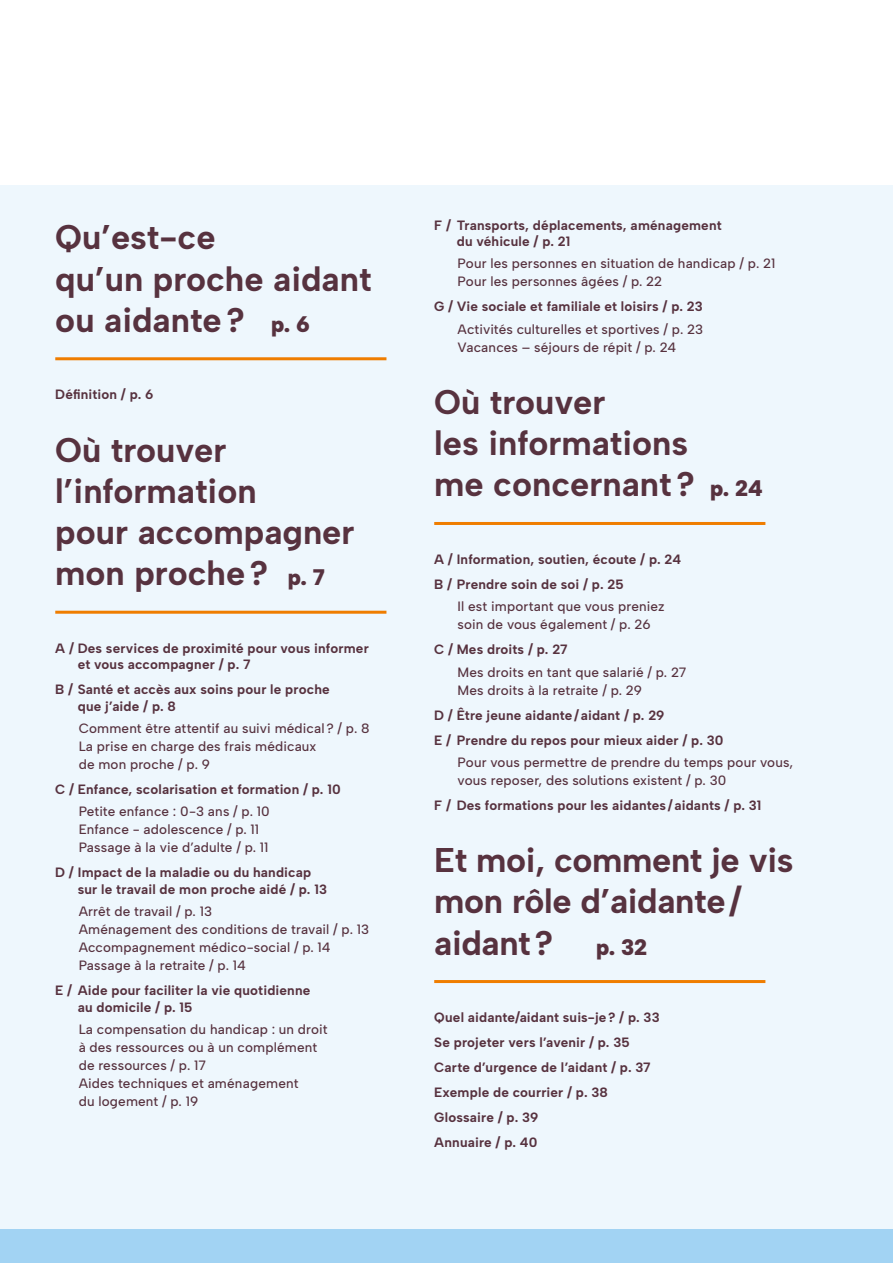
<style>
.page{position:relative;width:893px;height:1263px;background:#fff}
.page>*{position:absolute;margin:0;border:0;box-sizing:border-box;transform-origin:0 0}
.SOM_1{font:700 34.35px/41.1px "Albert Sans";color:#57323f}
.SOM_1-2{font:900 22.5px "Albert Sans";color:#57323f}
.SOM_3{font:500 13.5px/18px "Albert Sans";letter-spacing:.01em;color:#57323f}
.SOM_2{font:700 13.5px/16.5px "Albert Sans";letter-spacing:.01em;color:#57323f}
.s1{font-weight:900;font-size:22.5px}
</style>
<div class="page">
<div style="left:0;top:186px;width:893px;height:1077px;background:#eef7fd"></div>
<hr style="left:55px;top:357px;width:331px;height:3px;background:#ef7d00">
<hr style="left:55px;top:611px;width:331px;height:3px;background:#ef7d00">
<div style="left:0;top:1230px;width:893px;height:33px;background:#a2d3f3"></div>
<hr style="left:434px;top:522px;width:331px;height:3px;background:#ef7d00">
<hr style="left:434px;top:980px;width:331px;height:3px;background:#ef7d00">
<p class="SOM_1" style="left:55px;top:217px;width:318px">Qu’est-ce<br>qu’un proche aidant ou aidante? <span class="s1">p. 6</span></p>
<p class="SOM_2" style="left:55px;top:386px;width:100px">Définition / p. 6</p>
<p class="SOM_1" style="left:55px;top:429px;width:301px">Où trouver l’information<br>pour accompagner mon proche? <span class="s1">p. 7</span></p>
<p class="SOM_2" style="left:78px;top:640px;width:293px;text-indent:-22px">A / Des services de proximité pour vous informer et vous accompagner / p. 7</p>
<p class="SOM_2" style="left:78px;top:681px;width:254px;text-indent:-22px">B / Santé et accès aux soins pour le proche que j’aide / p. 8</p>
<p class="SOM_3" style="left:79px;top:719px;width:292px">Comment être attentif au suivi médical? / p. 8<br>La prise en charge des frais médicaux<br>de mon proche / p. 9</p>
<p class="SOM_2" style="left:55px;top:781px;width:287px">C / Enfance, scolarisation et formation / p. 10</p>
<p class="SOM_3" style="left:79px;top:802px;width:193px">Petite enfance : 0-3 ans / p. 10<br>Enfance - adolescence / p. 11<br>Passage à la vie d’adulte / p. 11</p>
<p class="SOM_2" style="left:78px;top:864px;width:251px;text-indent:-22px">D / Impact de la maladie ou du handicap sur le travail de mon proche aidé / p. 13</p>
<p class="SOM_3" style="left:79px;top:902px;width:292px">Arrêt de travail / p. 13<br>Aménagement des conditions de travail / p. 13<br>Accompagnement médico-social / p. 14<br>Passage à la retraite / p. 14</p>
<p class="SOM_2" style="left:78px;top:982px;width:234px;text-indent:-22px">E / Aide pour faciliter la vie quotidienne au domicile / p. 15</p>
<p class="SOM_3" style="left:79px;top:1020px;width:250px">La compensation du handicap : un droit à des ressources ou à un complément de ressources / p. 17<br>Aides techniques et aménagement<br>du logement / p. 19</p>
<p class="SOM_2" style="left:457px;top:217px;width:266px;text-indent:-22px">F / Transports, déplacements, aménagement du véhicule / p. 21</p>
<p class="SOM_3" style="left:458px;top:255px;width:319px">Pour les personnes en situation de handicap / p. 21<br>Pour les personnes âgées / p. 22</p>
<p class="SOM_2" style="left:434px;top:298px;width:270px">G / Vie sociale et familiale et loisirs / p. 23</p>
<p class="SOM_3" style="left:458px;top:320px;width:247px">Activités culturelles et sportives / p. 23<br>Vacances – séjours de répit / p. 24</p>
<p class="SOM_1" style="left:434px;top:382px;width:330px">Où trouver<br>les informations<br>me concernant? <span class="s1">p. 24</span></p>
<p class="SOM_2" style="left:434px;top:551px;width:249px">A / Information, soutien, écoute / p. 24</p>
<p class="SOM_2" style="left:434px;top:576px;width:191px">B / Prendre soin de soi / p. 25</p>
<p class="SOM_3" style="left:458px;top:597px;width:208px">Il est important que vous preniez soin de vous également / p. 26</p>
<p class="SOM_2" style="left:434px;top:641px;width:135px">C / Mes droits / p. 27</p>
<p class="SOM_3" style="left:458px;top:663px;width:230px">Mes droits en tant que salarié / p. 27<br>Mes droits à la retraite / p. 29</p>
<p class="SOM_2" style="left:434px;top:707px;width:232px">D / Être jeune aidante/aidant / p. 29</p>
<p class="SOM_2" style="left:434px;top:732px;width:291px">E / Prendre du repos pour mieux aider / p. 30</p>
<p class="SOM_3" style="left:458px;top:753px;width:337px">Pour vous permettre de prendre du temps pour vous, vous reposer, des solutions existent / p. 30</p>
<p class="SOM_2" style="left:434px;top:797px;width:329px">F / Des formations pour les aidantes /aidants / p. 31</p>
<p class="SOM_1" style="left:434px;top:840px;width:361px">Et moi, comment je vis mon rôle d’aidante/ aidant?</p>
<p class="SOM_1-2" style="left:596px;top:933px;width:53px">p. 32</p>
<p class="SOM_2" style="left:434px;top:1009px;width:227px">Quel aidante/aidant suis-je? / p. 33</p>
<p class="SOM_2" style="left:434px;top:1034px;width:197px">Se projeter vers l’avenir / p. 35</p>
<p class="SOM_2" style="left:434px;top:1059px;width:218px">Carte d’urgence de l’aidant / p. 37</p>
<p class="SOM_2" style="left:434px;top:1084px;width:175px">Exemple de courrier / p. 38</p>
<p class="SOM_2" style="left:434px;top:1109px;width:106px">Glossaire / p. 39</p>
<p class="SOM_2" style="left:434px;top:1134px;width:105px">Annuaire / p. 40</p>
</div>
